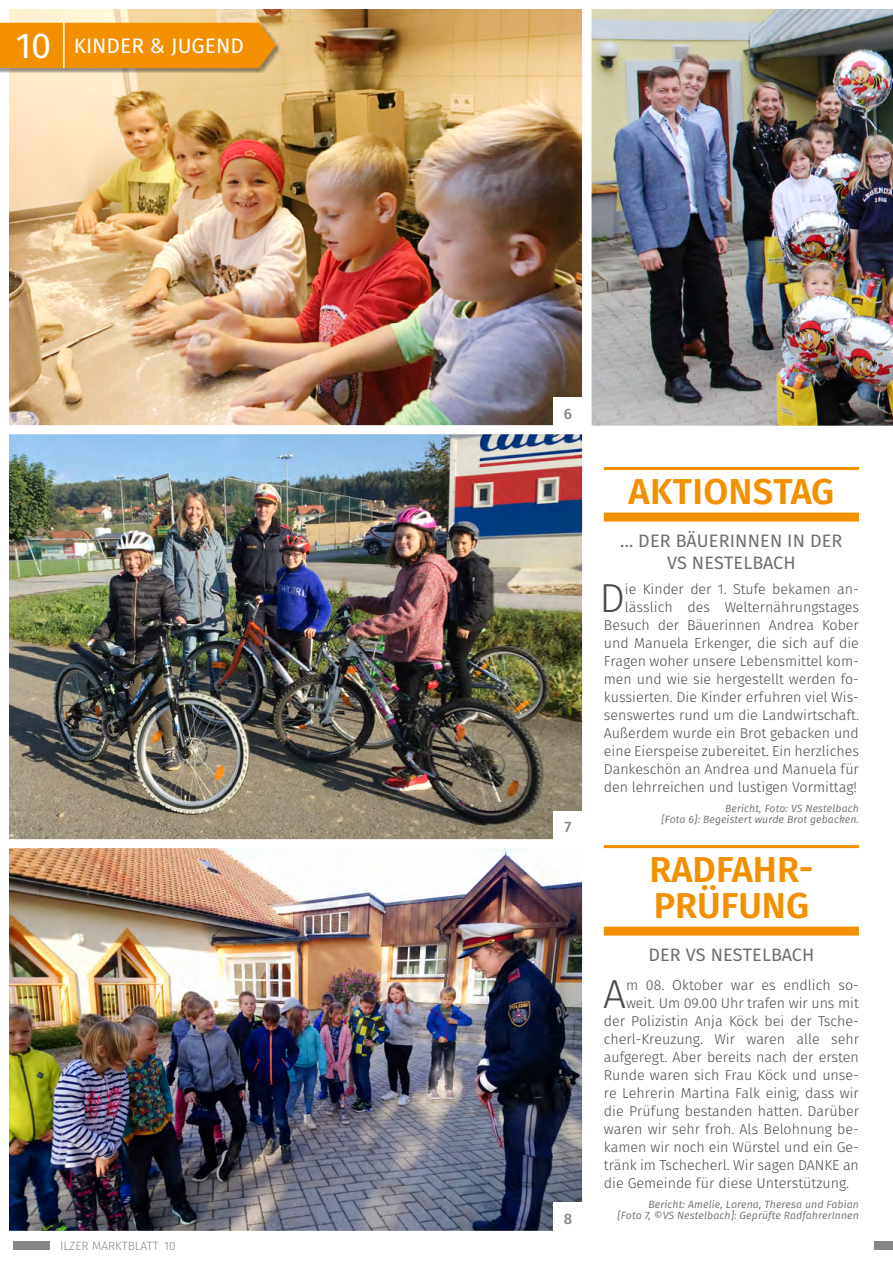
<style>
.page{position:relative;width:893px;height:1263px;background:#fff}
.page>*{position:absolute;margin:0;border:0;box-sizing:border-box;transform-origin:0 0}
.t1{font:300 40.5px "Fira Sans";color:#4a4a49}
.t2{font:600 36px/36px "Fira Sans";color:#f39000}
.t3{font:21px "Fira Sans";color:#fff}
.t4{font:18px/21.6px "Fira Sans";letter-spacing:.01em;color:#6f6f6f;text-align:center}
.t5{font:500 15px "Fira Sans";color:#878787}
.t6{font:300 14.25px/18px "Fira Sans";color:#4a4a49;text-align:right}
.t7{font:300 12px "Fira Sans";color:#878787}
.t8{font:italic 10.5px/10.9px "Fira Sans";letter-spacing:.01em;color:#6f6f6f;text-align:right}
.s1{font-size:36px}
</style>
<div class="page">
<div style="left:13px;top:1241px;width:37px;height:9px;background:#878787"></div>
<div style="left:874px;top:1241px;width:19px;height:9px;background:#878787"></div>
<img style="left:10px;top:10px;width:571px;height:415px">
<div style="left:0;top:0;width:591px;height:435px;border:9px solid #fff"></div>
<img style="left:583px;top:0;width:310px;height:426px">
<hr style="left:604px;top:467px;width:255px;height:3px;background:#f39000">
<div style="left:604px;top:513px;width:255px;height:9px;background:#f39000"></div>
<hr style="left:604px;top:845px;width:255px;height:3px;background:#f39000">
<div style="left:604px;top:927px;width:255px;height:9px;background:#f39000"></div>
<div style="left:0;top:24px;width:281px;height:49px;background:#1c1c1b;opacity:.45"></div>
<div style="left:0;top:23px;width:276px;height:45px;background:#f39000"></div>
<hr style="left:63px;top:23px;width:2px;height:45px;background:#fff">
<img style="left:10px;top:435px;width:571px;height:404px">
<div style="left:0;top:425px;width:591px;height:424px;border:9px solid #fff"></div>
<img style="left:10px;top:849px;width:571px;height:381px">
<div style="left:0;top:839px;width:591px;height:401px;border:9px solid #fff"></div>
<div style="left:553px;top:811px;width:30px;height:29px;background:#fff"></div>
<div style="left:553px;top:398px;width:30px;height:29px;background:#fff"></div>
<div style="left:553px;top:1202px;width:30px;height:30px;background:#fff"></div>
<h3 class="t3" style="left:16px;top:31px;width:230px"><span class="s1">10</span> KINDER &amp; JUGEND</h3>
<p class="t7" style="left:60px;top:1237px;width:117px">ILZER MARKTBLATT 10</p>
<p class="t5" style="left:564px;top:403px;width:10px">6</p>
<p class="t5" style="left:565px;top:816px;width:8px">7</p>
<p class="t5" style="left:564px;top:1208px;width:10px">8</p>
<h2 class="t2" style="left:629px;top:476px;width:207px">AKTIONSTAG</h2>
<p class="t4" style="left:620px;top:531px;width:224px">… DER BÄUERINNEN IN DER<br>VS NESTELBACH</p>
<h1 class="t1" style="left:599px;top:569px;width:27px">D</h1>
<p class="t6" style="left:604px;top:581px;width:257px">ie Kinder der 1. Stufe bekamen an&shy;lässlich des Welternährungstages Besuch der Bäuerinnen Andrea Kober und Manuela Erkenger, die sich auf die Fragen woher unsere Lebensmittel kom&shy;men und wie sie hergestellt werden fo&shy;kussierten. Die Kinder erfuhren viel Wis&shy;senswertes rund um die Landwirtschaft.<br>Außerdem wurde ein Brot gebacken und eine Eierspeise zubereitet. Ein herzliches Dankeschön an Andrea und Manuela für den lehrreichen und lustigen Vormittag!</p>
<p class="t8" style="left:661px;top:803px;width:199px">Bericht, Foto: VS Nestelbach<br>[Foto 6]: Begeistert wurde Brot gebacken.</p>
<h2 class="t2" style="left:649px;top:854px;width:166px">RADFAHR-<br>PRÜFUNG</h2>
<p class="t4" style="left:648px;top:945px;width:168px">DER VS NESTELBACH</p>
<h1 class="t1" style="left:603px;top:965px;width:24px">A</h1>
<p class="t6" style="left:626px;top:977px;width:234px">m 08. Oktober war es endlich so-</p>
<p class="t6" style="left:626px;top:995px;width:234px">weit. Um 09.00 Uhr trafen wir uns mit</p>
<p class="t6" style="left:604px;top:1013px;width:257px">der Polizistin Anja Köck bei der Tsche-</p>
<p class="t6" style="left:604px;top:1031px;width:257px">cherl-Kreuzung. Wir waren alle sehr</p>
<p class="t6" style="left:604px;top:1049px;width:257px">aufgeregt. Aber bereits nach der ersten</p>
<p class="t6" style="left:604px;top:1067px;width:257px">Runde waren sich Frau Köck und unse-</p>
<p class="t6" style="left:604px;top:1085px;width:257px">re Lehrerin Martina Falk einig, dass wir</p>
<p class="t6" style="left:604px;top:1103px;width:257px">die Prüfung bestanden hatten. Darüber</p>
<p class="t6" style="left:604px;top:1121px;width:257px">waren wir sehr froh. Als Belohnung be-</p>
<p class="t6" style="left:604px;top:1139px;width:257px">kamen wir noch ein Würstel und ein Ge-</p>
<p class="t6" style="left:604px;top:1157px;width:257px">tränk im Tschecherl. Wir sagen DANKE an</p>
<p class="t6" style="left:604px;top:1175px;width:247px">die Gemeinde für diese Unterstützung.</p>
<p class="t8" style="left:617px;top:1199px;width:243px">Bericht: Amelie, Lorena, Theresa und Fabian<br>[Foto 7, ©VS Nestelbach]: Geprüfte RadfahrerInnen</p>
</div>
